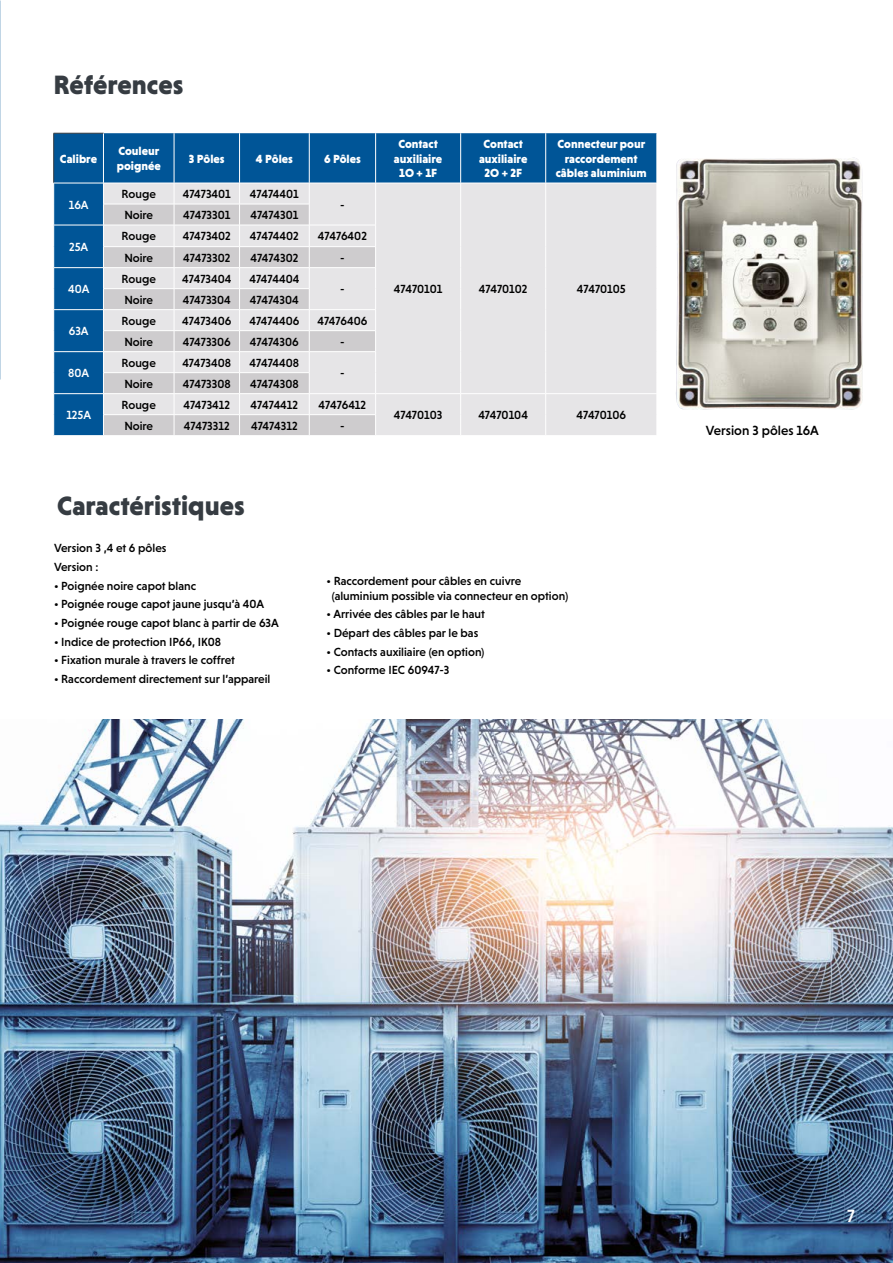
<style>
.page{position:relative;width:893px;height:1263px;background:#fff}
.page>*{position:absolute;margin:0;border:0;box-sizing:border-box;transform-origin:0 0}
.t1{font:900 27px "Niveau Grotesk";color:#363c42}
.t2{font:500 18px "Niveau Grotesk";color:#fff}
.t3{font:500 13.5px "Niveau Grotesk";color:#000}
.t4{font:500 12px/18.6px "Niveau Grotesk";color:#000}
.t5{font:900 12px/14.4px "Niveau Grotesk";color:#fff;text-align:center}
.t6{font:500 12px "Niveau Grotesk";color:#fff}
</style>
<div class="page">
<img style="left:0;top:719px;width:893px;height:544px">
<img style="left:676px;top:158px;width:187px;height:252px">
<svg style="left:53px;top:133px;width:604px;height:303px;background:#afc1d1"></svg>
<h1 class="t1" style="left:54px;top:69px;width:131px">Références</h1>
<p class="t5" style="left:60px;top:151px;width:39px">Calibre</p>
<p class="t5" style="left:117px;top:144px;width:46px;text-align:left">Couleur poignée</p>
<p class="t5" style="left:189px;top:151px;width:37px">3 Pôles</p>
<p class="t5" style="left:256px;top:151px;width:39px">4 Pôles</p>
<p class="t5" style="left:324px;top:151px;width:38px">6 Pôles</p>
<p class="t6" style="left:69px;top:198px;width:21px">16A</p>
<p class="t6" style="left:69px;top:240px;width:21px">25A</p>
<p class="t6" style="left:68px;top:282px;width:23px">40A</p>
<p class="t6" style="left:69px;top:324px;width:21px">63A</p>
<p class="t6" style="left:68px;top:366px;width:22px">80A</p>
<p class="t4" style="left:122px;top:185px;width:36px">Rouge</p>
<p class="t4" style="left:183px;top:185px;width:50px">47473401</p>
<p class="t4" style="left:250px;top:185px;width:51px">47474401</p>
<p class="t4" style="left:124px;top:206px;width:30px">Noire</p>
<p class="t4" style="left:183px;top:206px;width:49px">47473301</p>
<p class="t4" style="left:250px;top:206px;width:49px">47474301</p>
<p class="t4" style="left:340px;top:195px;width:6px">-</p>
<p class="t4" style="left:122px;top:227px;width:36px">Rouge</p>
<p class="t4" style="left:183px;top:227px;width:50px">47473402</p>
<p class="t4" style="left:250px;top:227px;width:50px">47474402</p>
<p class="t4" style="left:318px;top:227px;width:50px">47476402</p>
<p class="t4" style="left:124px;top:248px;width:30px">Noire</p>
<p class="t4" style="left:183px;top:248px;width:49px">47473302</p>
<p class="t4" style="left:250px;top:248px;width:49px">47474302</p>
<p class="t4" style="left:340px;top:248px;width:6px">-</p>
<p class="t4" style="left:122px;top:269px;width:36px">Rouge</p>
<p class="t4" style="left:182px;top:269px;width:51px">47473404</p>
<p class="t4" style="left:249px;top:269px;width:52px">47474404</p>
<p class="t4" style="left:124px;top:290px;width:30px">Noire</p>
<p class="t4" style="left:183px;top:290px;width:50px">47473304</p>
<p class="t4" style="left:250px;top:290px;width:50px">47474304</p>
<p class="t4" style="left:340px;top:280px;width:6px">-</p>
<p class="t4" style="left:122px;top:311px;width:36px">Rouge</p>
<p class="t4" style="left:182px;top:311px;width:51px">47473406</p>
<p class="t4" style="left:249px;top:311px;width:51px">47474406</p>
<p class="t4" style="left:317px;top:311px;width:51px">47476406</p>
<p class="t4" style="left:124px;top:332px;width:30px">Noire</p>
<p class="t4" style="left:183px;top:332px;width:50px">47473306</p>
<p class="t4" style="left:250px;top:332px;width:50px">47474306</p>
<p class="t4" style="left:340px;top:332px;width:6px">-</p>
<p class="t4" style="left:122px;top:353px;width:36px">Rouge</p>
<p class="t4" style="left:182px;top:353px;width:50px">47473408</p>
<p class="t4" style="left:250px;top:353px;width:51px">47474408</p>
<p class="t4" style="left:124px;top:374px;width:30px">Noire</p>
<p class="t4" style="left:183px;top:374px;width:49px">47473308</p>
<p class="t4" style="left:250px;top:374px;width:50px">47474308</p>
<p class="t4" style="left:340px;top:364px;width:6px">-</p>
<p class="t5" style="left:394px;top:137px;width:50px">Contact auxiliaire<br>1O + 1F</p>
<p class="t5" style="left:479px;top:137px;width:50px">Contact auxiliaire<br>2O + 2F</p>
<p class="t5" style="left:556px;top:137px;width:93px">Connecteur pour raccordement câbles aluminium</p>
<p class="t4" style="left:394px;top:279px;width:50px">47470101</p>
<p class="t4" style="left:479px;top:279px;width:50px">47470102</p>
<p class="t4" style="left:577px;top:279px;width:50px">47470105</p>
<p class="t6" style="left:66px;top:408px;width:26px">125A</p>
<p class="t4" style="left:122px;top:395px;width:36px">Rouge</p>
<p class="t4" style="left:183px;top:395px;width:48px">47473412</p>
<p class="t4" style="left:251px;top:395px;width:49px">47474412</p>
<p class="t4" style="left:319px;top:395px;width:49px">47476412</p>
<p class="t4" style="left:394px;top:406px;width:50px">47470103</p>
<p class="t4" style="left:478px;top:406px;width:51px">47470104</p>
<p class="t4" style="left:576px;top:406px;width:51px">47470106</p>
<p class="t4" style="left:124px;top:416px;width:30px">Noire</p>
<p class="t4" style="left:184px;top:416px;width:47px">47473312</p>
<p class="t4" style="left:251px;top:416px;width:48px">47474312</p>
<p class="t4" style="left:340px;top:416px;width:6px">-</p>
<p class="t3" style="left:706px;top:423px;width:115px">Version 3 pôles 16A</p>
<h1 class="t1" style="left:57px;top:490px;width:189px">Caractéristiques</h1>
<p class="t4" style="left:54px;top:539px;width:114px">Version 3 ,4 et 6 pôles<br>Version :</p>
<p class="t4" style="left:54px;top:576px;width:144px">• Poignée noire capot blanc</p>
<p class="t4" style="left:54px;top:595px;width:212px">• Poignée rouge capot jaune jusqu’à 40A</p>
<p class="t4" style="left:54px;top:613px;width:226px">• Poignée rouge capot blanc à partir de 63A</p>
<p class="t4" style="left:54px;top:632px;width:169px">• Indice de protection IP66, IK08</p>
<p class="t4" style="left:54px;top:651px;width:183px">• Fixation murale à travers le coffret</p>
<p class="t4" style="left:54px;top:669px;width:218px">• Raccordement directement sur l’appareil</p>
<p class="t4" style="left:332px;top:574px;width:238px;line-height:14.4px;text-indent:-5px">• Raccordement pour câbles en cuivre (aluminium possible via connecteur en option)</p>
<p class="t4" style="left:326px;top:605px;width:160px">• Arrivée des câbles par le haut</p>
<p class="t4" style="left:326px;top:623px;width:153px">• Départ des câbles par le bas</p>
<p class="t4" style="left:326px;top:642px;width:160px">• Contacts auxiliaire (en option)</p>
<p class="t4" style="left:326px;top:661px;width:125px">• Conforme IEC 60947-3</p>
<h2 class="t2" style="left:847px;top:1206px;width:9px">7</h2>
</div>
